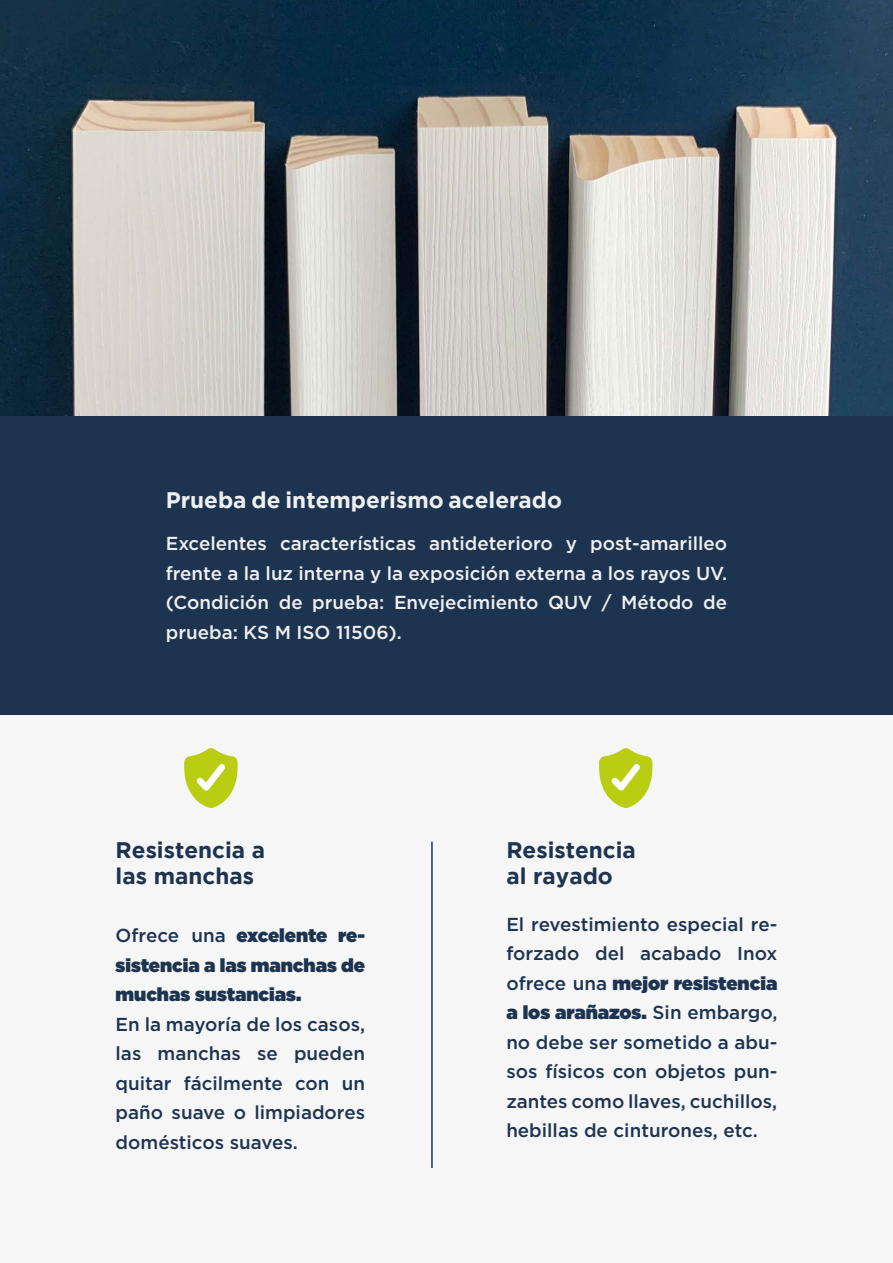
<style>
.page{position:relative;width:893px;height:1263px;background:#fff}
.page>*{position:absolute;margin:0;border:0;box-sizing:border-box;transform-origin:0 0}
.t1{font:700 22.5px/25.5px "Gotham";color:#1d3451}
.t2{font:700 22.5px "Gotham";color:#f0f0f0}
.t3{font:500 18.75px/29.5px "Gotham";color:#1d3451;text-align:justify}
.t4{font:500 18.75px/29.5px "Gotham";color:#f0f0f0;text-align:justify}
.t5{font:900 18.75px/29.5px "Gotham";color:#1d3451;text-align:justify}
.s1{font-weight:500}
.s2{font-weight:900}
</style>
<div class="page">
<img style="left:0;top:0;width:893px;height:416px">
<div style="left:0;top:416px;width:893px;height:298px;background:#1d3451"></div>
<hr style="left:431px;top:842px;width:2px;height:326px;background:#1d3552">
<svg style="left:599px;top:748px;width:53px;height:60px"></svg>
<svg style="left:184px;top:748px;width:54px;height:60px"></svg>
<p class="t2" style="left:166px;top:487px;width:398px">Prueba de intemperismo acelerado</p>
<p class="t4" style="left:166px;top:529px;width:563px">Excelentes características antideterioro y post-amarilleo frente a la luz interna y la exposición externa a los rayos UV. (Condición de prueba: Envejecimiento QUV / Método de prueba: KS M ISO 11506).</p>
<p class="t1" style="left:116px;top:837px;width:151px">Resistencia a las manchas</p>
<p class="t1" style="left:506px;top:837px;width:131px">Resistencia al rayado</p>
<p class="t5" style="left:116px;top:920px;width:251px"><span class="s1">Ofrece una</span> excelente re&shy;sistencia a las manchas de muchas sustancias.</p>
<p class="t3" style="left:116px;top:1009px;width:251px">En la mayoría de los casos, las manchas se pueden quitar fácilmente con un paño suave o limpiadores domésticos suaves.</p>
<p class="t3" style="left:506px;top:909px;width:273px">El revestimiento especial re&shy;forzado del acabado Inox ofrece una <span class="s2">mejor resistencia a los arañazos.</span> Sin embargo, no debe ser sometido a abu&shy;sos físicos con objetos pun&shy;zantes como llaves, cuchillos, hebillas de cinturones, etc.</p>
</div>
